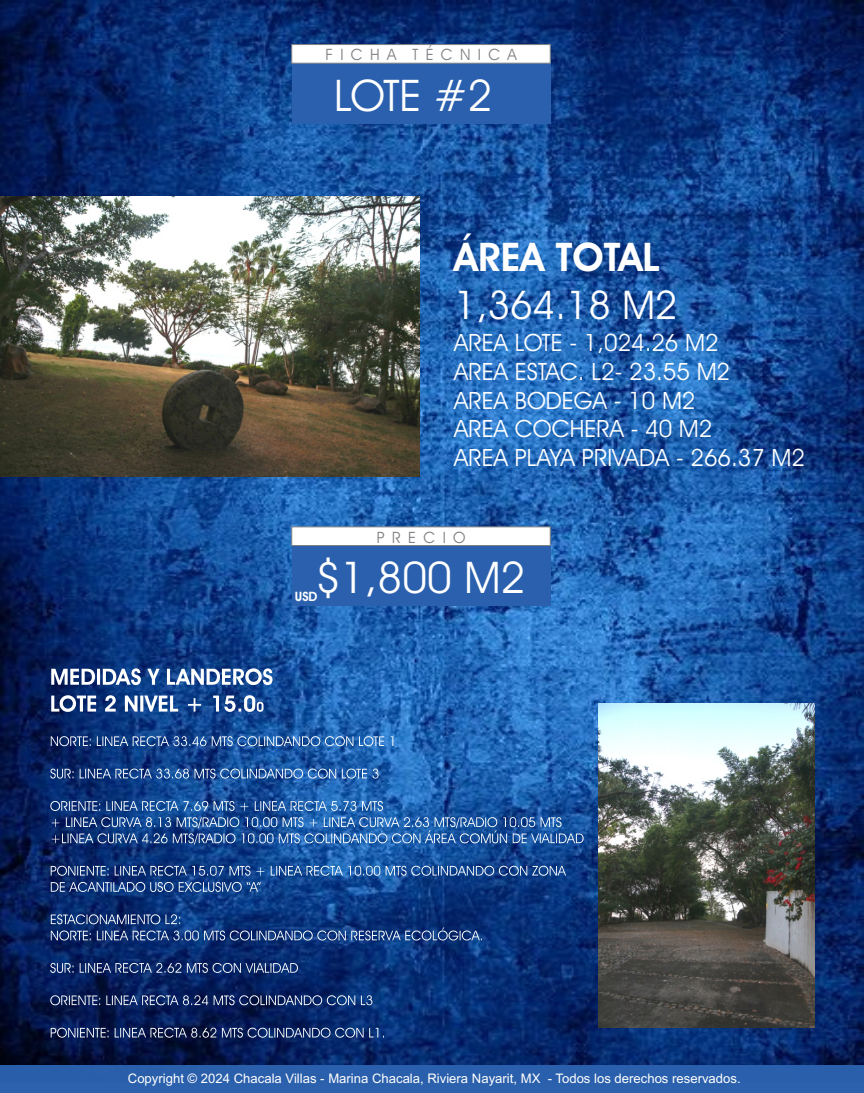
<style>
.page{position:relative;width:864px;height:1093px;background:#fff}
.page>*{position:absolute;margin:0;border:0;box-sizing:border-box;transform-origin:0 0}
.t1{font:43.8px "Avant Garde IT Cby BT";color:#fff}
.t2{font:39.6px "Avant Garde IT Cby BT";color:#fff}
.t3{font:600 39.6px "Avant Garde IT Cby BT";color:#fff}
.t4{font:24px/28.7px "Avant Garde IT Cby BT";color:#fff}
.t5{font:15.75px "Avant Garde IT Cby BT";letter-spacing:.47em;color:#808285}
.t6{font:13.05px "Arial";color:#fff}
.t7{font:600 12.9px "Avant Garde IT Cby BT";color:#fff}
</style>
<div class="page">
<img style="left:0;top:0;width:864px;height:1065px">
<div style="left:0;top:1065px;width:864px;height:27px;background:#2a60ad"></div>
<div style="left:292px;top:54px;width:258px;height:70px;background:#2a60ad"></div>
<svg style="left:291px;top:44px;width:260px;height:20px"></svg>
<div style="left:292px;top:536px;width:258px;height:70px;background:#2a60ad"></div>
<svg style="left:291px;top:526px;width:260px;height:20px"></svg>
<svg style="left:50px;top:668px;width:343px;height:110px;background:#2f5ea0"></svg>
<svg style="left:50px;top:800px;width:534px;height:75px;background:#28599e"></svg>
<svg style="left:51px;top:865px;width:515px;height:75px;background:#184286"></svg>
<svg style="left:50px;top:927px;width:432px;height:110px;background:#163572"></svg>
<img style="left:0;top:196px;width:420px;height:280px">
<img style="left:598px;top:703px;width:216px;height:324px">
<p class="t5" style="left:325px;top:48px;width:193px">FICHA TÉCNICA</p>
<h1 class="t1" style="left:334px;top:78px;width:160px">LOTE #2</h1>
<h2 class="t3" style="left:454px;top:241px;width:207px">ÁREA TOTAL</h2>
<h2 class="t2" style="left:454px;top:289px;width:225px">1,364.18 M2</h2>
<p class="t4" style="left:454px;top:330px;width:352px">AREA LOTE - 1,024.26 M2<br>AREA ESTAC. L2- 23.55 M2<br>AREA BODEGA - 10 M2<br>AREA COCHERA - 40 M2<br>AREA PLAYA PRIVADA - 266.37 M2</p>
<p class="t5" style="left:377px;top:530px;width:90px">PRECIO</p>
<h1 class="t1" style="left:316px;top:560px;width:211px">$1,800 M2</h1>
<p class="t7" style="left:295px;top:591px;width:24px">USD</p>
<p class="t6" style="left:128px;top:1073px;width:614px">Copyright © 2024 Chacala Villas - Marina Chacala, Riviera Nayarit, MX - Todos los derechos reservados.</p>
</div>
